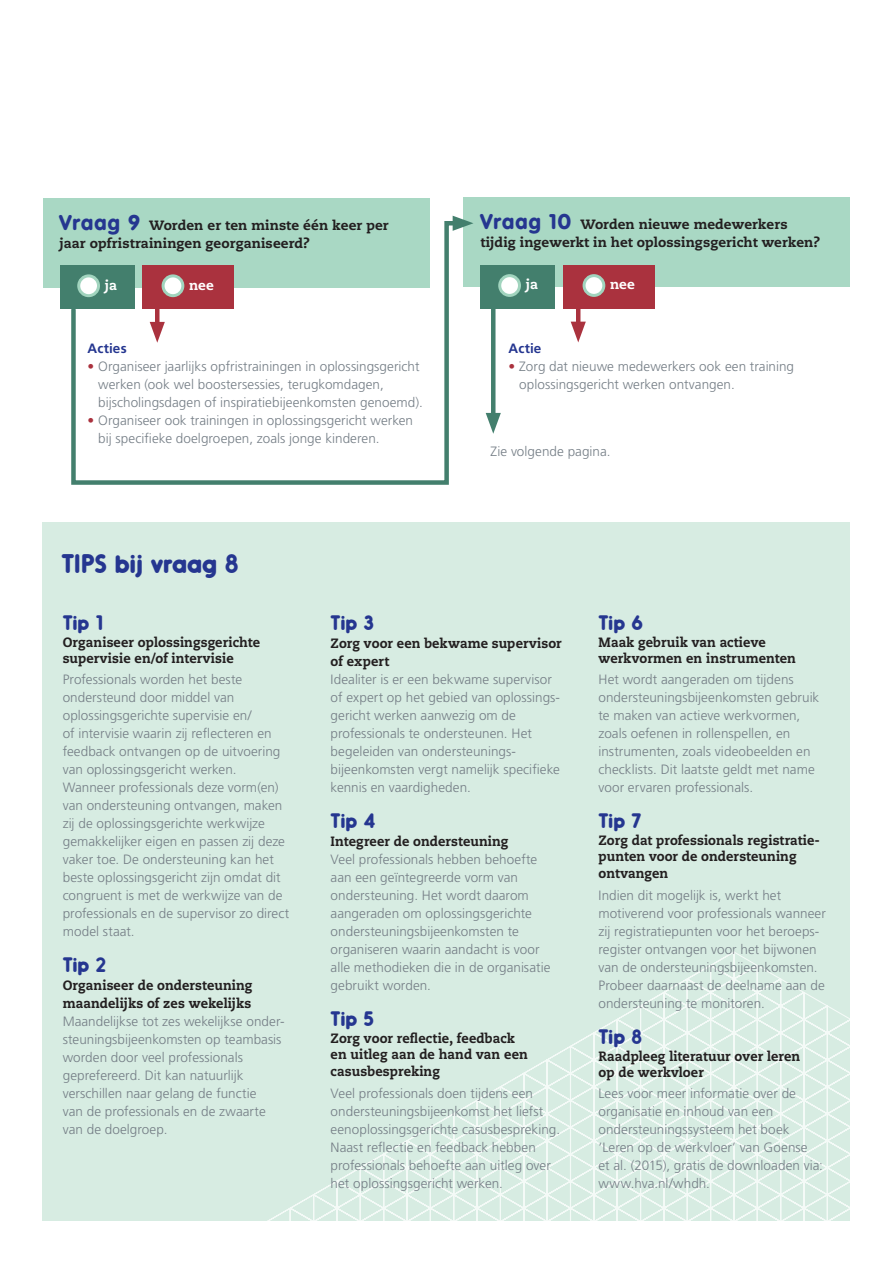
<style>
.page{position:relative;width:893px;height:1263px;background:#fff}
.page>*{position:absolute;margin:0;border:0;box-sizing:border-box;transform-origin:0 0}
.Tip_kop{font:700 27px "Oduda";letter-spacing:-.005em;color:#253690}
.Tip_kop-2{font:700 21px "Oduda";color:#253690}
.acties{font:300 13.5px/18px "Frutiger LT Std";letter-spacing:.005em;color:#757e86}
.tips_caec{font:800 13.5px/16.5px "Caecilia LT Std";letter-spacing:.005em;color:#231f20;scale:.95 1}
.tips_caec-2{font:800 13.5px/18px "Caecilia LT Std";letter-spacing:.005em;color:#231f20}
.acties_kopje{font:700 13.5px "Frutiger LT Std";letter-spacing:.01em;color:#253690}
.inspringen{font:800 13.5px "Caecilia LT Std";letter-spacing:-.005em;color:#fff}
.s1{font-family:"VAG Rounded";font-weight:900;font-size:21px;color:#253690}
.s2{color:#aa323e}
</style>
<div class="page">
<div style="left:43px;top:522px;width:807px;height:698px;background:#d7ece2"></div>
<svg style="left:690px;top:951px;width:160px;height:148px"></svg>
<svg style="left:479px;top:977px;width:234px;height:122px"></svg>
<svg style="left:243px;top:1099px;width:607px;height:122px"></svg>
<div style="left:43px;top:198px;width:386px;height:89px;background:#a9d8c4"></div>
<div style="left:463px;top:198px;width:387px;height:89px;background:#a9d8c4"></div>
<div style="left:563px;top:265px;width:92px;height:44px;background:#aa323e"></div>
<div style="left:60px;top:266px;width:74px;height:43px;background:#437f6d"></div>
<div style="left:480px;top:265px;width:75px;height:44px;background:#437f6d"></div>
<div style="left:584px;top:276px;width:20px;height:19px;background:#fff;border-radius:50%"></div>
<div style="left:583px;top:274px;width:22px;height:23px;border:3px solid #a1d4be;border-radius:50%"></div>
<div style="left:500px;top:276px;width:19px;height:19px;background:#fff;border-radius:50%"></div>
<div style="left:498px;top:274px;width:23px;height:23px;border:3px solid #a1d4be;border-radius:50%"></div>
<hr style="left:576px;top:301px;width:4px;height:29px;background:#aa323e">
<svg style="left:571px;top:322px;width:15px;height:20px"></svg>
<hr style="left:491px;top:301px;width:4px;height:120px;background:#437f6d">
<svg style="left:486px;top:413px;width:15px;height:21px"></svg>
<svg style="left:69px;top:219px;width:384px;height:266px"></svg>
<svg style="left:453px;top:216px;width:20px;height:15px"></svg>
<p class="tips_caec-2" style="left:60px;top:216px;width:331px"><span class="s1">Vraag 9</span> Worden er ten minste één keer per jaar opfristrainingen georganiseerd?</p>
<p class="tips_caec-2" style="left:480px;top:216px;width:309px"><span class="s1">Vraag 10</span> Worden nieuwe medewerkers</p>
<p class="tips_caec-2" style="left:480px;top:234px;width:341px">tijdig ingewerkt in het oplossingsgericht werken?</p>
<p class="inspringen" style="left:105px;top:277px;width:14px">ja</p>
<p class="inspringen" style="left:189px;top:277px;width:26px">nee</p>
<p class="inspringen" style="left:526px;top:276px;width:14px">ja</p>
<p class="inspringen" style="left:610px;top:276px;width:26px">nee</p>
<p class="acties_kopje" style="left:88px;top:341px;width:41px">Acties</p>
<p class="acties" style="left:98px;top:358px;width:326px;text-indent:-11px"><span class="s2">•</span> Organiseer jaarlijks opfristrainingen in oplossingsgericht werken (ook wel boostersessies, terugkomdagen, bijscholingsdagen of inspiratiebijeenkomsten genoemd).</p>
<p class="acties" style="left:98px;top:412px;width:316px;text-indent:-11px"><span class="s2">•</span> Organiseer ook trainingen in oplossingsgericht werken bij specifieke doelgroepen, zoals jonge kinderen.</p>
<p class="acties_kopje" style="left:509px;top:340px;width:34px">Actie</p>
<p class="acties" style="left:519px;top:357px;width:276px;text-indent:-11px"><span class="s2">•</span> Zorg dat nieuwe medewerkers ook een training oplossingsgericht werken ontvangen.</p>
<p class="acties" style="left:491px;top:442px;width:121px">Zie volgende pagina.</p>
<p class="Tip_kop" style="left:62px;top:554px;width:179px">TIPS bij vraag 8</p>
<p class="Tip_kop-2" style="left:63px;top:615px;width:42px">Tip 1</p>
<p class="tips_caec" style="left:63px;top:634px;width:209px">Organiseer oplossingsgerichte supervisie en/of intervisie</p>
<p class="acties" style="left:63px;top:671px;width:219px">Professionals worden het beste ondersteund door middel van oplossingsgerichte supervisie en/<br>of intervisie waarin zij reflecteren en feedback ontvangen op de uitvoering</p>
<p class="acties" style="left:63px;top:761px;width:175px">van oplossingsgericht werken.</p>
<p class="acties" style="left:63px;top:779px;width:228px">Wanneer professionals deze vorm(en) van ondersteuning ontvangen, maken zij de oplossingsgerichte werkwijze gemakkelijker eigen en passen zij deze vaker toe. De ondersteuning kan het beste oplossingsgericht zijn omdat dit congruent is met de werkwijze van de professionals en de supervisor zo direct model staat.</p>
<p class="Tip_kop-2" style="left:63px;top:957px;width:45px">Tip 2</p>
<p class="tips_caec" style="left:63px;top:976px;width:201px;line-height:18px">Organiseer de ondersteuning maandelijks of zes wekelijks</p>
<p class="acties" style="left:63px;top:1013px;width:223px">Maandelijkse tot zes wekelijkse onder&shy;steuningsbijeenkomsten op teambasis worden door veel professionals geprefereerd. Dit kan natuurlijk verschillen naar gelang de functie</p>
<p class="acties" style="left:63px;top:1103px;width:205px">van de professionals en de zwaarte</p>
<p class="acties" style="left:63px;top:1121px;width:106px">van de doelgroep.</p>
<p class="Tip_kop-2" style="left:331px;top:615px;width:45px">Tip 3</p>
<p class="tips_caec" style="left:331px;top:634px;width:245px;line-height:18px">Zorg voor een bekwame supervisor of expert</p>
<p class="acties" style="left:331px;top:671px;width:223px">Idealiter is er een bekwame supervisor</p>
<p class="acties" style="left:331px;top:689px;width:231px">of expert op het gebied van oplossings&shy;gericht werken aanwezig om de</p>
<p class="acties" style="left:331px;top:725px;width:203px">professionals te ondersteunen. Het</p>
<p class="acties" style="left:331px;top:743px;width:231px">begeleiden van ondersteunings&shy;bijeenkomsten vergt namelijk specifieke kennis en vaardigheden.</p>
<p class="Tip_kop-2" style="left:331px;top:813px;width:47px">Tip 4</p>
<p class="tips_caec" style="left:331px;top:833px;width:189px">Integreer de ondersteuning</p>
<p class="acties" style="left:331px;top:851px;width:221px">Veel professionals hebben behoefte aan een geïntegreerde vorm van ondersteuning. Het wordt daarom aangeraden om oplossingsgerichte ondersteuningsbijeenkomsten te organiseren waarin aandacht is voor alle methodieken die in de organisatie gebruikt worden.</p>
<p class="Tip_kop-2" style="left:331px;top:1011px;width:45px">Tip 5</p>
<p class="tips_caec" style="left:331px;top:1030px;width:209px">Zorg voor reflectie, feedback en uitleg aan de hand van een casusbespreking</p>
<p class="acties" style="left:331px;top:1085px;width:231px">Veel professionals doen tijdens een ondersteuningsbijeenkomst het liefst eenoplossingsgerichte casusbespreking.<br>Naast reflectie en feedback hebben professionals behoefte aan uitleg over het oplossingsgericht werken.</p>
<p class="Tip_kop-2" style="left:598px;top:615px;width:46px">Tip 6</p>
<p class="tips_caec" style="left:598px;top:634px;width:209px">Maak gebruik van actieve werkvormen en instrumenten</p>
<p class="acties" style="left:598px;top:671px;width:222px">Het wordt aangeraden om tijdens ondersteuningsbijeenkomsten gebruik te maken van actieve werkvormen, zoals oefenen in rollenspellen, en instrumenten, zoals videobeelden en checklists. Dit laatste geldt met name voor ervaren professionals.</p>
<p class="Tip_kop-2" style="left:598px;top:813px;width:45px">Tip 7</p>
<p class="tips_caec" style="left:598px;top:832px;width:235px">Zorg dat professionals registratie&shy;punten voor de ondersteuning ontvangen</p>
<p class="acties" style="left:598px;top:887px;width:229px">Indien dit mogelijk is, werkt het motiverend voor professionals wanneer</p>
<p class="acties" style="left:598px;top:923px;width:222px">zij registratiepunten voor het beroeps-</p>
<p class="acties" style="left:598px;top:941px;width:228px">register ontvangen voor het bijwonen van de ondersteuningsbijeenkomsten.<br>Probeer daarnaast de deelname aan de ondersteuning te monitoren.</p>
<p class="Tip_kop-2" style="left:598px;top:1029px;width:46px">Tip 8</p>
<p class="tips_caec" style="left:598px;top:1048px;width:214px">Raadpleeg literatuur over leren op de werkvloer</p>
<p class="acties" style="left:598px;top:1085px;width:199px">Lees voor meer informatie over de</p>
<p class="acties" style="left:598px;top:1103px;width:193px">organisatie en inhoud van een ondersteuningssysteem het boek</p>
<p class="acties" style="left:598px;top:1139px;width:211px">‘Leren op de werkvloer’ van Goense</p>
<p class="acties" style="left:598px;top:1157px;width:226px">et al. (2015), gratis de downloaden via:</p>
<p class="acties" style="left:598px;top:1175px;width:113px">www.hva.nl/whdh.</p>
</div>
